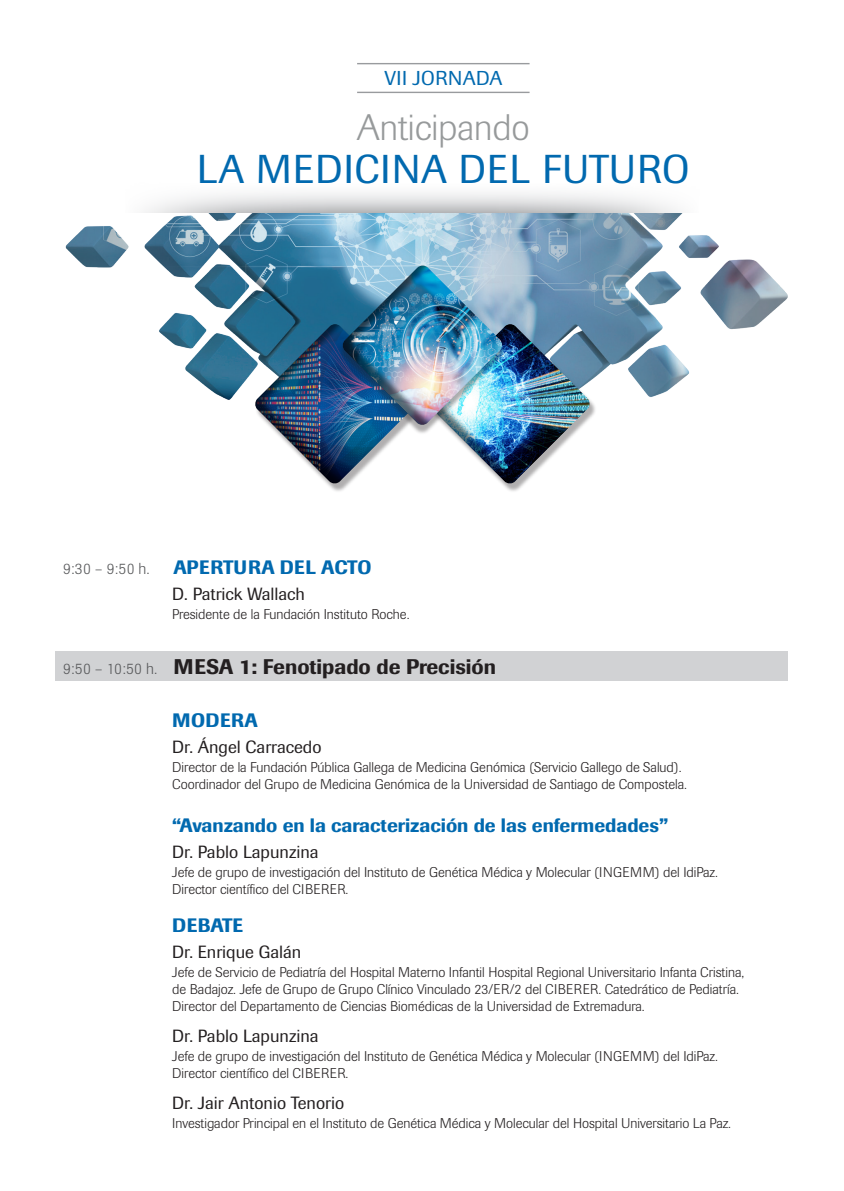
<style>
.page{position:relative;width:844px;height:1191px;background:#fff}
.page>*{position:absolute;margin:0;border:0;box-sizing:border-box;transform-origin:0 0}
.t1{font:39.9px "Imago";letter-spacing:.02em;color:#0169af}
.t2{font:300 36.57px "Imago";color:#979a9b}
.t3{font:500 21px "Imago";color:#231f20}
.t4{font:19.95px "Imago";letter-spacing:.02em;color:#0169af}
.ponencia{font:500 19.25px "Imago";color:#0169af}
.ponente{font:17.5px "Imago";color:#231f20}
.filiacion{font:300 14px/16.8px "Imago";color:#231f20}
.s1{font-weight:300;font-size:15.75px;color:#57585a}
</style>
<div class="page">
<img style="left:65px;top:212px;width:723px;height:188px">
<div style="left:56px;top:651px;width:732px;height:30px;background:#d1d2d4"></div>
<hr style="left:357px;top:63px;width:172px;height:1px;background:#999b9e">
<hr style="left:357px;top:92px;width:172px;height:1px;background:#999b9e">
<img style="left:250px;top:259px;width:347px;height:230px">
<p class="t4" style="left:384px;top:66px;width:119px">VII JORNADA</p>
<p class="t2" style="left:357px;top:107px;width:174px">Anticipando</p>
<p class="t1" style="left:197px;top:146px;width:494px">LA MEDICINA DEL FUTURO</p>
<p class="ponencia" style="left:63px;top:555px;width:310px"><span class="s1">9:30 – 9:50 h.</span> APERTURA DEL ACTO</p>
<p class="ponente" style="left:172px;top:583px;width:134px">D. Patrick Wallach</p>
<p class="filiacion" style="left:172px;top:606px;width:239px">Presidente de la Fundación Instituto Roche.</p>
<p class="t3" style="left:63px;top:654px;width:434px"><span class="s1">9:50 – 10:50 h.</span> MESA 1: Fenotipado de Precisión</p>
<p class="ponencia" style="left:172px;top:708px;width:87px">MODERA</p>
<p class="ponente" style="left:172px;top:736px;width:151px">Dr. Ángel Carracedo</p>
<p class="filiacion" style="left:172px;top:759px;width:516px">Director de la Fundación Pública Gallega de Medicina Genómica (Servicio Gallego de Salud).<br>Coordinador del Grupo de Medicina Genómica de la Universidad de Santiago de Compostela.</p>
<p class="ponencia" style="left:172px;top:813px;width:497px">“Avanzando en la caracterización de las enfermedades”</p>
<p class="ponente" style="left:172px;top:841px;width:148px">Dr. Pablo Lapunzina</p>
<p class="filiacion" style="left:172px;top:864px;width:547px">Jefe de grupo de investigación del Instituto de Genética Médica y Molecular (INGEMM) del IdiPaz.<br>Director científico del CIBERER.</p>
<p class="ponencia" style="left:172px;top:913px;width:72px">DEBATE</p>
<p class="ponente" style="left:172px;top:941px;width:131px">Dr. Enrique Galán</p>
<p class="filiacion" style="left:172px;top:964px;width:573px">Jefe de Servicio de Pediatría del Hospital Materno Infantil Hospital Regional Universitario Infanta Cristina, de Badajoz. Jefe de Grupo de Grupo Clínico Vinculado 23/ER/2 del CIBERER. Catedrático de Pediatría.<br>Director del Departamento de Ciencias Biomédicas de la Universidad de Extremadura.</p>
<p class="ponente" style="left:172px;top:1025px;width:148px">Dr. Pablo Lapunzina</p>
<p class="filiacion" style="left:172px;top:1048px;width:547px">Jefe de grupo de investigación del Instituto de Genética Médica y Molecular (INGEMM) del IdiPaz.<br>Director científico del CIBERER.</p>
<p class="ponente" style="left:172px;top:1092px;width:173px">Dr. Jair Antonio Tenorio</p>
<p class="filiacion" style="left:172px;top:1115px;width:560px">Investigador Principal en el Instituto de Genética Médica y Molecular del Hospital Universitario La Paz.</p>
</div>
